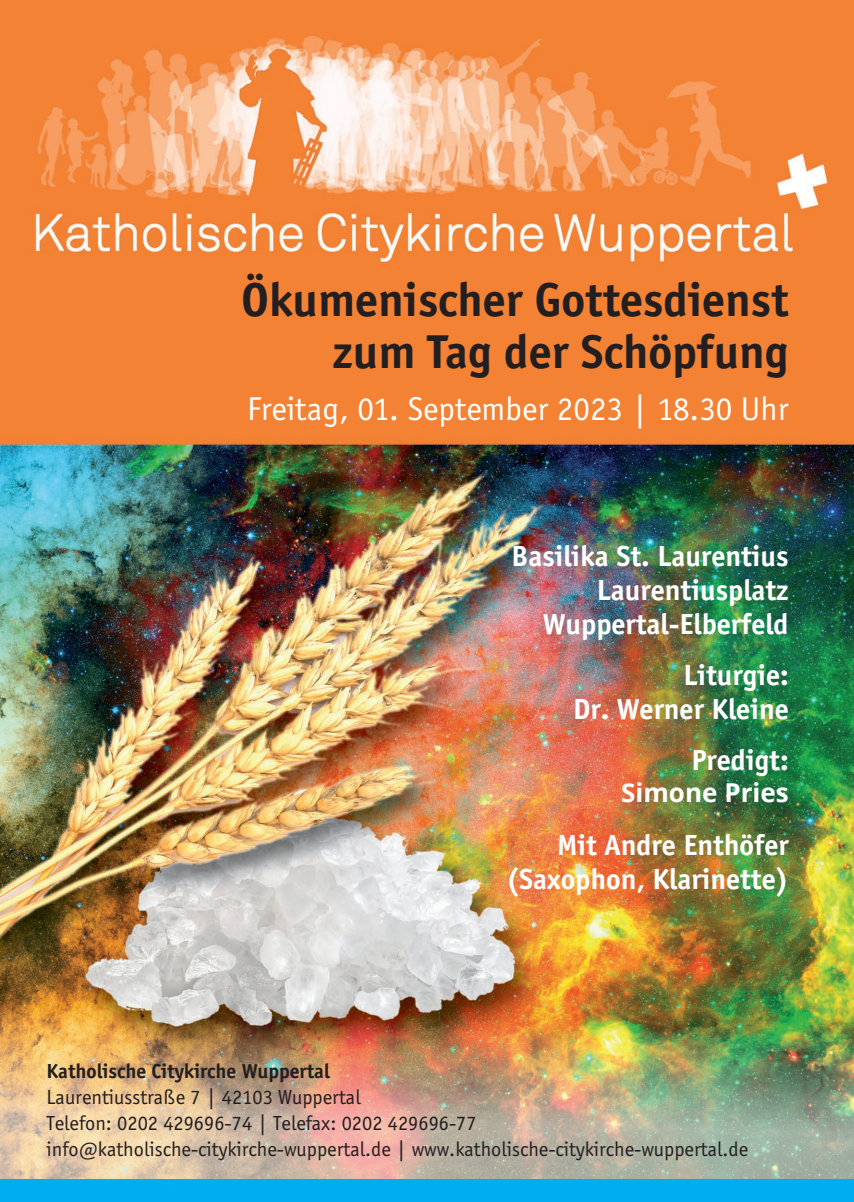
<style>
.page{position:relative;width:854px;height:1202px;background:#fff}
.page>*{position:absolute;margin:0;border:0;box-sizing:border-box;transform-origin:0 0}
.t1{font:700 49px/52px "Officina Sans";color:#231f20;text-align:right}
.t2{font:34px "Officina Sans";color:#fff}
.t3{font:700 30px/34px "Officina Sans";color:#fff;text-align:right}
.t4{font:700 26px "Open Sans";color:#fff}
.t5{font:21px/26px "Officina Sans";color:#231f20}
.t6{font:700 21px "Officina Sans";color:#231f20}
</style>
<div class="page">
<img style="left:0;top:0;width:853px;height:989px">
<img style="left:0;top:989px;width:853px;height:190px">
<div style="left:0;top:1179px;width:853px;height:23px;background:#00aeef"></div>
<h1 class="t1" style="left:241px;top:273px;width:548px">Ökumenischer Gottesdienst zum Tag der Schöpfung</h1>
<h2 class="t2" style="left:247px;top:389px;width:543px">Freitag, 01. September 2023 | 18.30 Uhr</h2>
<h3 class="t3" style="left:511px;top:539px;width:278px">Basilika St. Laurentius<br>Laurentiusplatz<br>Wuppertal-Elberfeld</h3>
<h3 class="t3" style="left:573px;top:658px;width:217px">Liturgie:<br>Dr. Werner Kleine</h3>
<h3 class="t3" style="left:691px;top:743px;width:99px">Predigt:</h3>
<p class="t4" style="left:621px;top:774px;width:169px">Simone Pries</p>
<h3 class="t3" style="left:506px;top:828px;width:284px">Mit Andre Enthöfer (Saxophon, Klarinette)</h3>
<p class="t6" style="left:46px;top:1058px;width:285px">Katholische Citykirche Wuppertal</p>
<p class="t5" style="left:46px;top:1084px;width:703px">Laurentiusstraße 7 | 42103 Wuppertal<br>Telefon: 0202 429696-74 | Telefax: 0202 429696-77 info@katholische-citykirche-wuppertal.de | www.katholische-citykirche-wuppertal.de</p>
</div>
